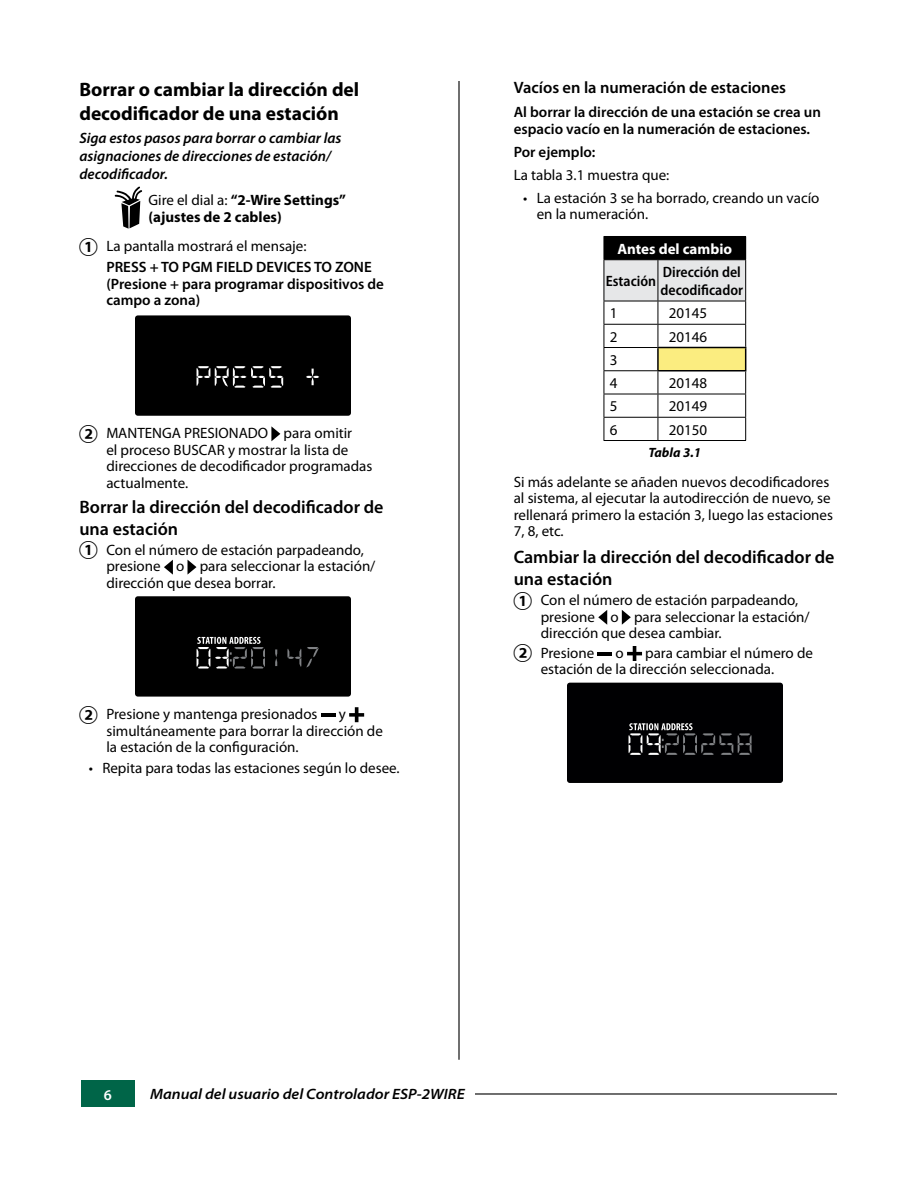
<style>
.page{position:relative;width:918px;height:1188px;background:#fff}
.page>*{position:absolute;margin:0;border:0;box-sizing:border-box;transform-origin:0 0}
.t1{font:700 19.5px/24px "Myriad Pro";color:#000}
.t2{font:600 18px/21.6px "Myriad Pro";color:#000}
.t3{font:600 16.5px "Myriad Pro";color:#000}
.t4{font:15px/16.5px "Myriad Pro";color:#000}
.t5{font:600 15px/16.5px "Myriad Pro";color:#000}
.t6{font:italic 600 15px/18px "Myriad Pro";color:#000}
.t7{font:700 15px/16.5px "Myriad Pro";color:#000}
.t8{font:italic 600 semi-expanded 15px "Myriad Pro";color:#000}
.t9{font:600 semi-condensed 15px/18px "Myriad Pro";color:#000}
.t10{font:700 15px "Myriad Pro";color:#fff}
.t11{font:600 15px "Myriad Pro";color:#fff}
.t12{font:italic 700 13.5px "Myriad Pro";color:#000}
.s1{font-weight:400}
</style>
<div class="page">
<hr style="left:458px;top:81px;width:2px;height:979px;background:#000">
<hr style="left:238px;top:1093px;width:599px;height:2px;background:#000">
<div style="left:81px;top:1081px;width:54px;height:26px;background:#006548"></div>
<div style="left:150px;top:1088px;width:324px;height:11px;background:#fff"></div>
<svg style="left:115px;top:187px;width:27px;height:42px"></svg>
<div style="left:135px;top:315px;width:216px;height:101px;background:#000"></div>
<svg style="left:271px;top:426px;width:9px;height:15px"></svg>
<svg style="left:164px;top:560px;width:9px;height:15px"></svg>
<svg style="left:188px;top:560px;width:9px;height:14px"></svg>
<svg style="left:135px;top:596px;width:216px;height:101px;background:#080808"></svg>
<hr style="left:321px;top:713px;width:15px;height:4px;background:#000">
<svg style="left:349px;top:707px;width:15px;height:15px"></svg>
<hr style="left:604px;top:440px;width:54px;height:1px;background:#000">
<hr style="left:658px;top:440px;width:88px;height:1px;background:#000">
<hr style="left:604px;top:236px;width:54px;height:1px;background:#000">
<hr style="left:658px;top:236px;width:88px;height:1px;background:#000">
<svg style="left:604px;top:237px;width:142px;height:203px"></svg>
<hr style="left:657px;top:370px;width:89px;height:2px;background:#000">
<svg style="left:598px;top:610px;width:9px;height:15px"></svg>
<svg style="left:622px;top:610px;width:9px;height:15px"></svg>
<hr style="left:597px;top:652px;width:15px;height:4px;background:#000">
<svg style="left:627px;top:646px;width:15px;height:15px"></svg>
<svg style="left:567px;top:683px;width:216px;height:100px;background:#08080a"></svg>
<h1 class="t1" style="left:79px;top:77px;width:281px">Borrar o cambiar la dirección del decodificador de una estación</h1>
<p class="t6" style="left:79px;top:129px;width:264px">Siga estos pasos para borrar o cambiar las asignaciones de direcciones de estación/ decodificador.</p>
<p class="t7" style="left:148px;top:192px;width:199px"><span class="s1">Gire el dial a:</span> “2-Wire Settings” (ajustes de 2 cables)</p>
<p class="t4" style="left:106px;top:238px;width:202px">La pantalla mostrará el mensaje:</p>
<p class="t5" style="left:106px;top:259px;width:279px">PRESS + TO PGM FIELD DEVICES TO ZONE (Presione + para programar dispositivos de campo a zona)</p>
<p class="t4" style="left:106px;top:425px;width:268px">MANTENGA PRESIONADO para omitir<br>el proceso BUSCAR y mostrar la lista de direcciones de decodificador programadas actualmente.</p>
<p class="t2" style="left:79px;top:497px;width:306px">Borrar la dirección del decodificador de una estación</p>
<p class="t4" style="left:106px;top:542px;width:271px">Con el número de estación parpadeando, presione o para seleccionar la estación/ dirección que desea borrar.</p>
<p class="t4" style="left:106px;top:706px;width:213px">Presione y mantenga presionados</p>
<p class="t4" style="left:106px;top:706px;width:278px;text-indent:233px">y simultáneamente para borrar la dirección de la estación de la configuración.</p>
<p class="t4" style="left:89px;top:760px;width:312px">• Repita para todas las estaciones según lo desee.</p>
<p class="t3" style="left:514px;top:79px;width:274px">Vacíos en la numeración de estaciones</p>
<p class="t5" style="left:514px;top:104px;width:309px">Al borrar la dirección de una estación se crea un espacio vacío en la numeración de estaciones.</p>
<p class="t5" style="left:514px;top:144px;width:83px">Por ejemplo:</p>
<p class="t4" style="left:514px;top:167px;width:157px">La tabla 3.1 muestra que:</p>
<p class="t4" style="left:537px;top:190px;width:284px;text-indent:-14px">• La estación 3 se ha borrado, creando un vacío en la numeración.</p>
<p class="t10" style="left:617px;top:240px;width:116px">Antes del cambio</p>
<p class="t9" style="left:606px;top:272px;width:52px">Estación</p>
<p class="t9" style="left:661px;top:263px;width:84px">Dirección del decodificador</p>
<p class="t4" style="left:610px;top:305px;width:9px">1</p>
<p class="t4" style="left:669px;top:305px;width:40px">20145</p>
<p class="t4" style="left:610px;top:329px;width:9px">2</p>
<p class="t4" style="left:669px;top:329px;width:40px">20146</p>
<p class="t4" style="left:610px;top:348px;width:9px;line-height:23.2px">3<br>4</p>
<p class="t4" style="left:669px;top:375px;width:40px">20148</p>
<p class="t4" style="left:610px;top:398px;width:9px">5</p>
<p class="t4" style="left:669px;top:398px;width:40px">20149</p>
<p class="t4" style="left:610px;top:422px;width:9px">6</p>
<p class="t4" style="left:669px;top:422px;width:40px">20150</p>
<p class="t12" style="left:648px;top:445px;width:54px">Tabla 3.1</p>
<p class="t4" style="left:514px;top:474px;width:321px">Si más adelante se añaden nuevos decodificadores al sistema, al ejecutar la autodirección de nuevo, se rellenará primero la estación 3, luego las estaciones 7, 8, etc.</p>
<p class="t2" style="left:514px;top:547px;width:322px">Cambiar la dirección del decodificador de una estación</p>
<p class="t4" style="left:541px;top:592px;width:271px">Con el número de estación parpadeando, presione o para seleccionar la estación/ dirección que desea cambiar.</p>
<p class="t4" style="left:541px;top:645px;width:55px">Presione</p>
<p class="t4" style="left:616px;top:645px;width:10px">o</p>
<p class="t4" style="left:541px;top:645px;width:274px;text-indent:104px">para cambiar el número de estación de la dirección seleccionada.</p>
<p class="t11" style="left:104px;top:1086px;width:10px">6</p>
<p class="t8" style="left:150px;top:1086px;width:316px">Manual del usuario del Controlador ESP-2WIRE</p>
</div>
